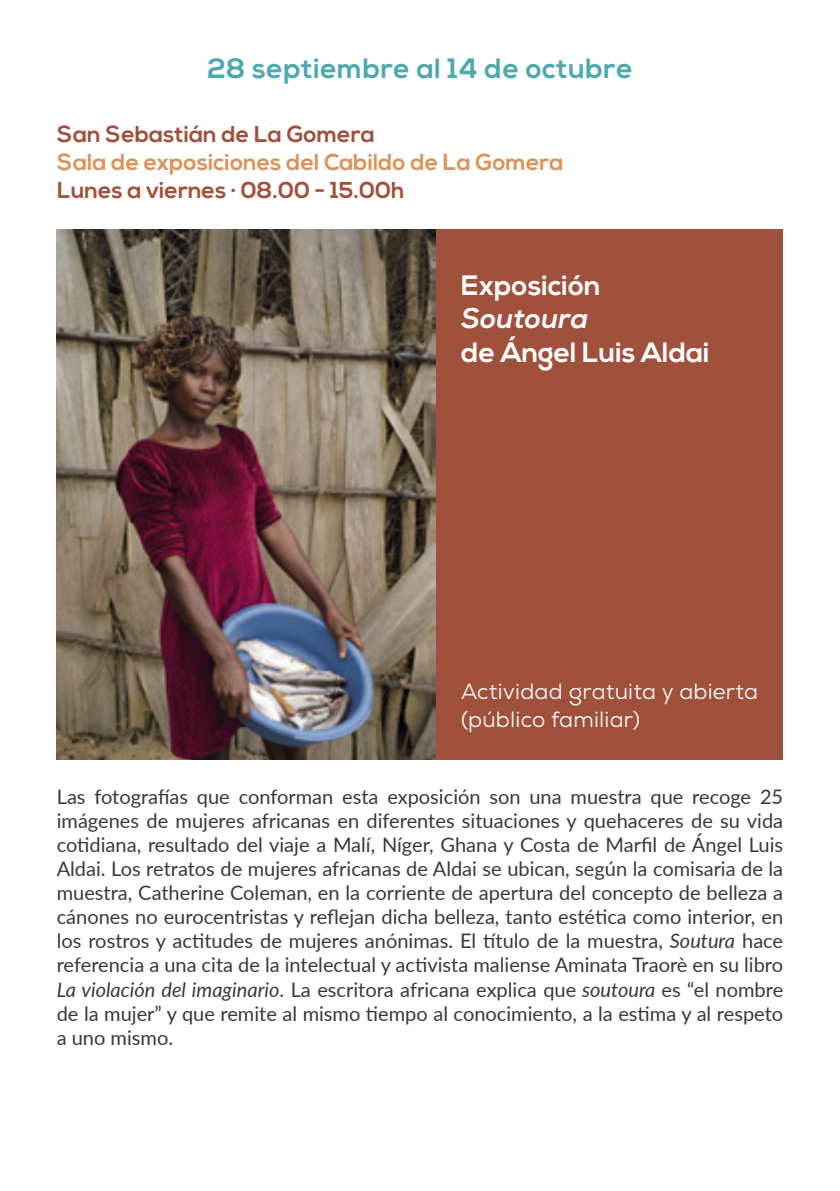
<style>
.page{position:relative;width:840px;height:1191px;background:#fff}
.page>*{position:absolute;margin:0;border:0;box-sizing:border-box;transform-origin:0 0}
.t1{font:700 28px "Nexa";color:#fff}
.t2{font:700 28px "Nexa";letter-spacing:.02em;color:#4ca9ad}
.t3{font:italic 800 28px "Nexa";color:#fff}
.t4{font:700 23px "Nexa";color:#a0513b}
.t5{font:700 23px "Nexa";color:#da935b}
.t6{font:22px/28px "Nexa";letter-spacing:.01em;color:#fff}
.t7{font:20px/24px "Lato";color:#393939;text-align:justify}
.s1{font-style:italic}
</style>
<div class="page">
<div style="left:57px;top:230px;width:725px;height:530px;background:#a0513b"></div>
<img style="left:57px;top:230px;width:378px;height:530px">
<h1 class="t2" style="left:207px;top:52px;width:426px">28 septiembre al 14 de octubre</h1>
<p class="t4" style="left:57px;top:121px;width:319px">San Sebastián de La Gomera</p>
<p class="t5" style="left:57px;top:149px;width:507px">Sala de exposiciones del Cabildo de La Gomera</p>
<p class="t4" style="left:57px;top:177px;width:348px">Lunes a viernes · 08.00 - 15.00h</p>
<h1 class="t1" style="left:461px;top:269px;width:141px">Exposición</h1>
<h1 class="t3" style="left:461px;top:301px;width:129px">Soutoura</h1>
<h1 class="t1" style="left:461px;top:336px;width:250px">de Ángel Luis Aldai</h1>
<p class="t6" style="left:461px;top:677px;width:298px">Actividad gratuita y abierta (público familiar)</p>
<p class="t7" style="left:57px;top:784px;width:727px">Las fotografías que conforman esta exposición son una muestra que recoge 25 imágenes de mujeres africanas en diferentes situaciones y quehaceres de su vida cotidiana, resultado del viaje a Malí, Níger, Ghana y Costa de Marfil de Ángel Luis Aldai. Los retratos de mujeres africanas de Aldai se ubican, según la comisaria de la muestra, Catherine Coleman, en la corriente de apertura del concepto de belleza a cánones no eurocentristas y reflejan dicha belleza, tanto estética como interior, en los rostros y actitudes de mujeres anónimas. El título de la muestra, <span class="s1">Soutura</span> hace referencia a una cita de la intelectual y activista maliense Aminata Traorè en su libro <span class="s1">La violación del imaginario</span>. La escritora africana explica que <span class="s1">soutoura</span> es “el nombre de la mujer” y que remite al mismo tiempo al conocimiento, a la estima y al respeto a uno mismo.</p>
</div>
